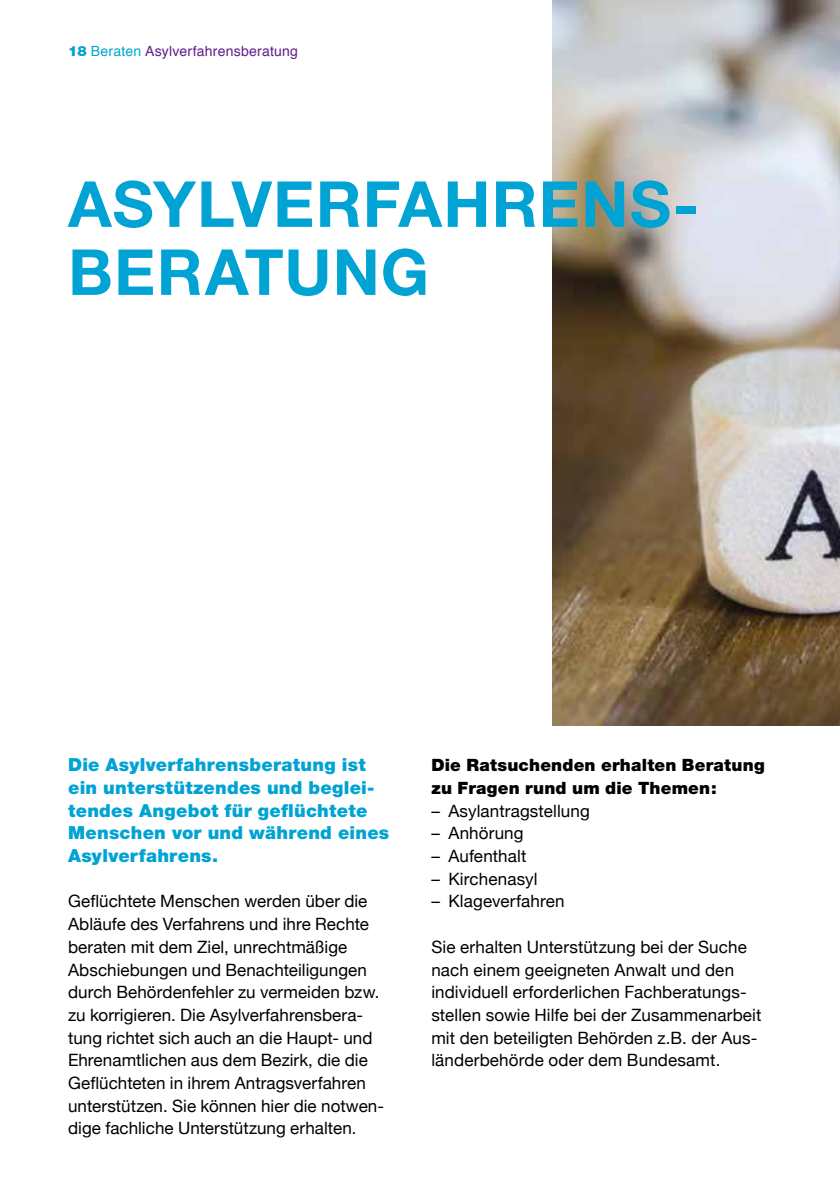
<style>
.page{position:relative;width:840px;height:1191px;background:#fff}
.page>*{position:absolute;margin:0;border:0;box-sizing:border-box;transform-origin:0 0}
.t1{font:700 63.6px/68px "Helvetica Neue";letter-spacing:.02em;color:#00a3d3}
.t2{font:900 18px/22.6px "Helvetica Neue";letter-spacing:.015em;color:#00a3d3}
.t3{font:17px/22.6px "Helvetica Neue";letter-spacing:.005em;color:#000}
.t4{font:900 17px/22.6px "Helvetica Neue";letter-spacing:.01em;color:#000}
.t5{font:14px "Helvetica";letter-spacing:.015em;color:#611d89}
.s1{font-family:"Helvetica Neue";font-weight:900;color:#00a3d3}
.s2{color:#00a3d3}
</style>
<div class="page">
<img style="left:552px;top:0;width:287px;height:726px">
<p class="t5" style="left:68px;top:40px;width:231px"><span class="s1">18</span> <span class="s2">Beraten</span> Asylverfahrensberatung</p>
<h1 class="t1" style="left:68px;top:169px;width:632px">ASYLVERFAHRENS-<br>BERATUNG</h1>
<p class="t2" style="left:68px;top:753px;width:322px">Die Asylverfahrensberatung ist ein unterstützendes und beglei&shy;tendes Angebot für geflüchtete<br>Menschen vor und während eines<br>Asylverfahrens.</p>
<p class="t3" style="left:68px;top:891px;width:317px">Geflüchtete Menschen werden über die Abläufe des Verfahrens und ihre Rechte beraten mit dem Ziel, unrechtmäßige Abschiebungen und Benachteiligungen durch Behördenfehler zu vermeiden bzw. zu korrigieren. Die Asylverfahrensbera&shy;tung richtet sich auch an die Haupt- und Ehrenamtlichen aus dem Bezirk, die die Geflüchteten in ihrem Antragsverfahren unterstützen. Sie können hier die notwen&shy;dige fachliche Unterstützung erhalten.</p>
<p class="t4" style="left:431px;top:754px;width:335px">Die Ratsuchenden erhalten Beratung zu Fragen rund um die Themen:</p>
<p class="t3" style="left:431px;top:800px;width:160px">– Asylantragstellung</p>
<p class="t3" style="left:431px;top:823px;width:94px">– Anhörung</p>
<p class="t3" style="left:431px;top:845px;width:97px">– Aufenthalt</p>
<p class="t3" style="left:431px;top:868px;width:108px">– Kirchenasyl</p>
<p class="t3" style="left:431px;top:891px;width:135px">– Klageverfahren</p>
<p class="t3" style="left:431px;top:936px;width:331px">Sie erhalten Unterstützung bei der Suche nach einem geeigneten Anwalt und den individuell erforderlichen Fachberatungs&shy;stellen sowie Hilfe bei der Zusammenarbeit mit den beteiligten Behörden z.B. der Aus&shy;länderbehörde oder dem Bundesamt.</p>
</div>
